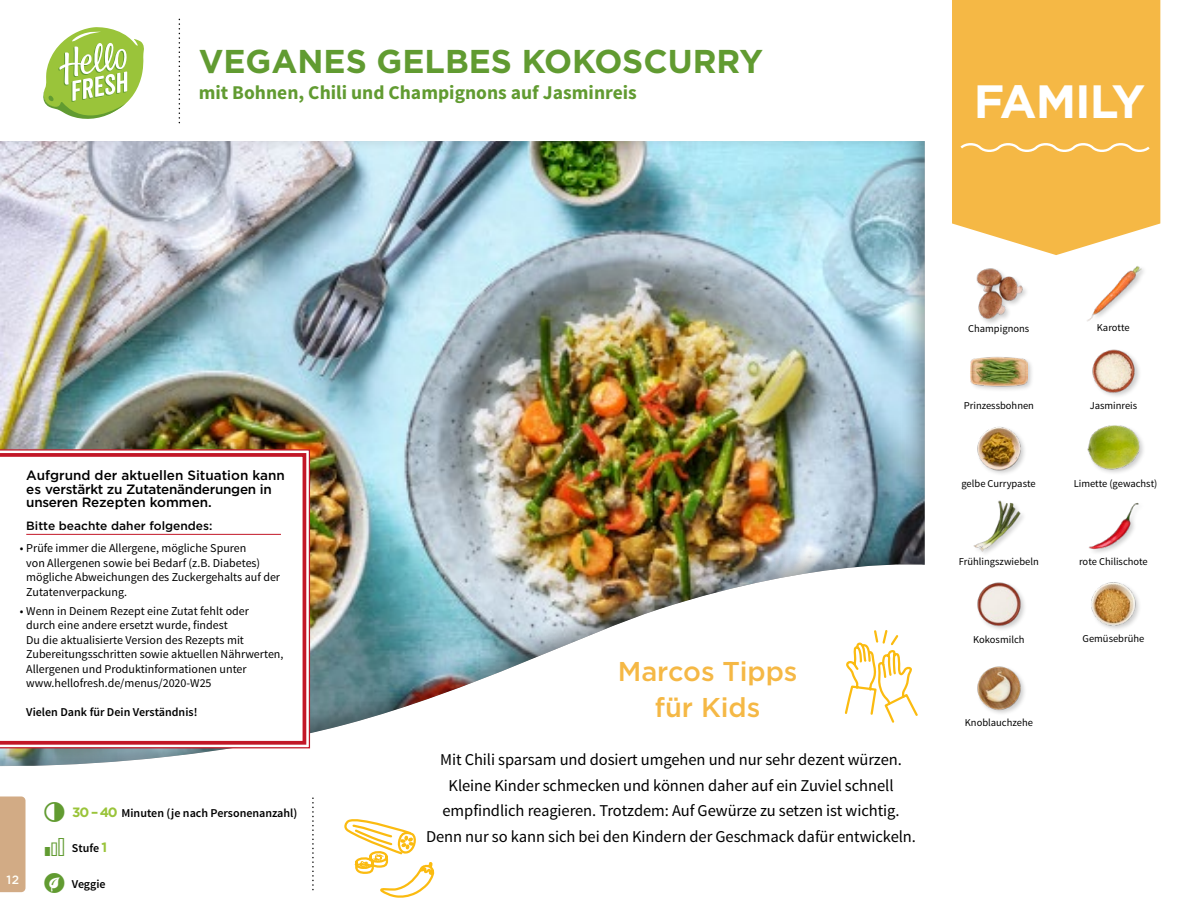
<style>
.page{position:relative;width:1188px;height:918px;background:#fff}
.page>*{position:absolute;margin:0;border:0;box-sizing:border-box;transform-origin:0 0}
.t1{font:700 46.65px "Gotham";letter-spacing:-.02em;color:#fff}
.t2{font:700 33px "Gotham";color:#619b31}
.t3{font:500 27.15px/36.3px "Gotham";color:#f5b845;text-align:center}
.t4{font:700 19.5px "Source Sans Pro";color:#619b31}
.t5{font:16.5px/25.5px "Source Sans Pro";letter-spacing:-.005em;color:#000;text-align:center}
.t6{font:500 13.5px/13.5px "Gotham";letter-spacing:-.01em;color:#000}
.t7{font:12px/14.4px "Source Sans Pro";color:#000}
.t8{font:600 12px "Source Sans Pro";color:#000}
.t9{font:500 12px "Gotham";color:#000}
.t10{font:500 12px "Gotham";color:#fffef7}
.t11{font:10.5px "Source Sans Pro";color:#000}
.s1{font-family:"Gotham";font-weight:700;font-size:13.5px;color:#9ac43a}
</style>
<div class="page">
<svg style="left:43px;top:27px;width:101px;height:92px"></svg>
<img style="left:1091px;top:582px;width:48px;height:47px">
<img style="left:977px;top:582px;width:48px;height:48px">
<img style="left:973px;top:500px;width:50px;height:54px">
<img style="left:1089px;top:503px;width:50px;height:50px">
<div style="left:1087px;top:424px;width:59px;height:52px;background:#000;opacity:.2"></div>
<img style="left:1087px;top:424px;width:55px;height:52px">
<img style="left:977px;top:426px;width:48px;height:48px">
<div style="left:969px;top:355px;width:65px;height:38px;background:#000;opacity:.2"></div>
<img style="left:970px;top:355px;width:57px;height:38px">
<img style="left:1092px;top:349px;width:47px;height:47px">
<img style="left:1087px;top:266px;width:55px;height:55px">
<img style="left:976px;top:268px;width:50px;height:54px">
<img style="left:977px;top:666px;width:48px;height:48px">
<div style="left:952px;top:0;width:208px;height:255px;background:#f5b845"></div>
<svg style="left:958px;top:140px;width:194px;height:15px;background:#f6c363"></svg>
<div style="left:0;top:141px;width:925px;height:625px;background:#000;opacity:.38"></div>
<svg style="left:843px;top:628px;width:77px;height:138px"></svg>
<div style="left:0;top:796px;width:26px;height:96px;background:#d2ab85"></div>
<svg style="left:312px;top:592px;width:124px;height:306px"></svg>
<svg style="left:0;top:449px;width:311px;height:300px"></svg>
<svg style="left:0;top:453px;width:306px;height:292px"></svg>
<h2 class="t2" style="left:199px;top:39px;width:566px">VEGANES GELBES KOKOSCURRY</h2>
<h3 class="t4" style="left:199px;top:80px;width:440px">mit Bohnen, Chili und Champignons auf Jasminreis</h3>
<h1 class="t1" style="left:974px;top:70px;width:173px">FAMILY</h1>
<p class="t6" style="left:26px;top:469px;width:260px">Aufgrund der aktuellen Situation kann es verstärkt zu Zutatenänderungen in unseren Rezepten kommen.</p>
<p class="t9" style="left:26px;top:518px;width:188px">Bitte beachte daher folgendes:</p>
<p class="t7" style="left:26px;top:541px;width:255px;text-indent:-6px">• Prüfe immer die Allergene, mögliche Spuren<br>von Allergenen sowie bei Bedarf (z.B. Diabetes) mögliche Abweichungen des Zuckergehalts auf der Zutatenverpackung.</p>
<p class="t7" style="left:26px;top:604px;width:259px;text-indent:-6px">• Wenn in Deinem Rezept eine Zutat fehlt oder<br>durch eine andere ersetzt wurde, findest<br>Du die aktualisierte Version des Rezepts mit Zubereitungsschritten sowie aktuellen Nährwerten, Allergenen und Produktinformationen unter www.hellofresh.de/menus/2020-W25</p>
<p class="t8" style="left:26px;top:704px;width:173px">Vielen Dank für Dein Verständnis!</p>
<p class="t8" style="left:72px;top:805px;width:227px"><span class="s1">30 –40</span> Minuten (je nach Personenanzahl)</p>
<p class="t10" style="left:6px;top:872px;width:14px">12</p>
<p class="t10" style="left:9px;top:872px;width:6px">1</p>
<p class="t8" style="left:72px;top:841px;width:37px">Stufe <span class="s1">1</span></p>
<p class="t8" style="left:72px;top:876px;width:35px">Veggie</p>
<h3 class="t3" style="left:618px;top:653px;width:181px">Marcos Tipps für Kids</h3>
<p class="t5" style="left:426px;top:748px;width:491px">Mit Chili sparsam und dosiert umgehen und nur sehr dezent würzen.<br>Kleine Kinder schmecken und können daher auf ein Zuviel schnell empfindlich reagieren. Trotzdem: Auf Gewürze zu setzen ist wichtig.<br>Denn nur so kann sich bei den Kindern der Geschmack dafür entwickeln.</p>
<p class="t11" style="left:968px;top:322px;width:63px">Champignons</p>
<p class="t11" style="left:1097px;top:321px;width:34px">Karotte</p>
<p class="t11" style="left:964px;top:399px;width:72px">Prinzessbohnen</p>
<p class="t11" style="left:1090px;top:399px;width:49px">Jasminreis</p>
<p class="t11" style="left:961px;top:477px;width:76px">gelbe Currypaste</p>
<p class="t11" style="left:1074px;top:477px;width:85px">Limette (gewachst)</p>
<p class="t11" style="left:959px;top:555px;width:81px">Frühlingszwiebeln</p>
<p class="t11" style="left:1079px;top:555px;width:70px">rote Chilischote</p>
<p class="t11" style="left:973px;top:633px;width:53px">Kokosmilch</p>
<p class="t11" style="left:1083px;top:632px;width:63px">Gemüsebrühe</p>
<p class="t11" style="left:965px;top:716px;width:70px">Knoblauchzehe</p>
</div>
